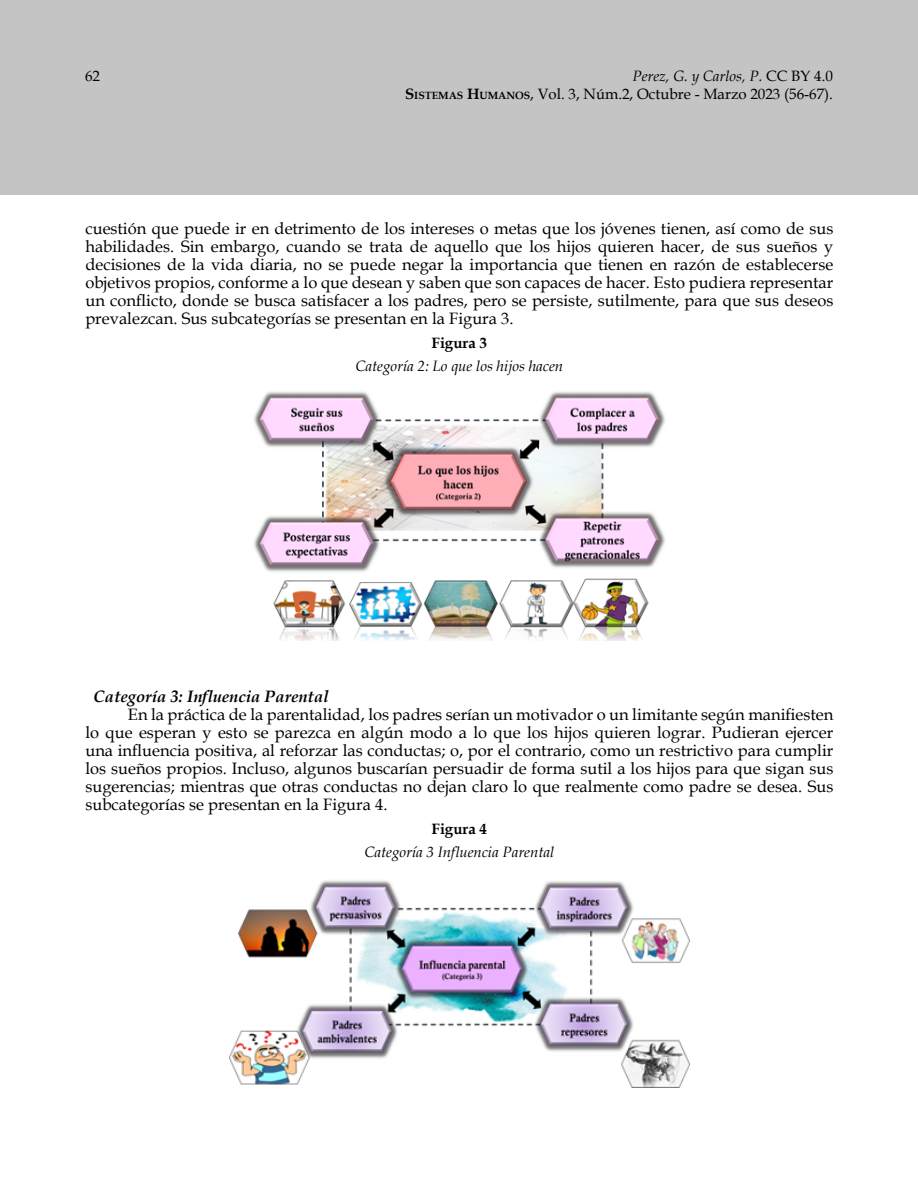
<style>
.page{position:relative;width:918px;height:1188px;background:#fff}
.page>*{position:absolute;margin:0;border:0;box-sizing:border-box;transform-origin:0 0}
.textogeneral{font:16.5px/18px "Book Antiqua";color:#000;text-align:justify}
.t1{font:italic 700 16.5px "Book Antiqua";color:#000}
.t2{font:15px/18px "Book Antiqua";color:#000;text-align:right}
.Titulo_de_la_Tabla{font:italic 15px "Book Antiqua";color:#000}
.Titulo_de_la_Tabla-2{font:700 15px "Book Antiqua";color:#000}
.s1{font-style:italic}
.s2{font-weight:700}
.s3{font-weight:700;font-size:10.5px}
.s4{color:#fff}
</style>
<div class="page">
<div style="left:0;top:0;width:917px;height:195px;background:#c4c4c4"></div>
<img style="left:254px;top:391px;width:411px;height:250px">
<img style="left:229px;top:880px;width:460px;height:208px">
<p class="t2" style="left:85px;top:67px;width:16px">62</p>
<p class="t2" style="left:405px;top:67px;width:429px"><span class="s1">Perez, G. y Carlos, P.</span> CC BY 4.0<br><span class="s2">S</span><span class="s3">ISTEMAS</span> <span class="s2">H</span><span class="s3">UMANOS</span>, Vol. 3, Núm.2, Octubre - Marzo 2023 (56-67).</p>
<p class="textogeneral" style="left:85px;top:219px;width:749px">cuestión que puede ir en detrimento de los intereses o metas que los jóvenes tienen, así como de sus habilidades. Sin embargo, cuando se trata de aquello que los hijos quieren hacer, de sus sueños y decisiones de la vida diaria, no se puede negar la importancia que tienen en razón de establecerse objetivos propios, conforme a lo que desean y saben que son capaces de hacer. Esto pudiera representar un conflicto, donde se busca satisfacer a los padres, pero se persiste, sutilmente, para que sus deseos prevalezcan. Sus subcategorías se presentan en la Figura 3.</p>
<p class="Titulo_de_la_Tabla-2" style="left:432px;top:332px;width:57px">Figura 3</p>
<p class="Titulo_de_la_Tabla" style="left:356px;top:355px;width:209px">Categoría 2: Lo que los hijos hacen</p>
<p class="t1" style="left:85px;top:685px;width:245px"><span class="s4">4</span>Categoría 3: Influencia Parental</p>
<p class="textogeneral" style="left:85px;top:705px;width:749px;text-indent:43px">En la práctica de la parentalidad, los padres serían un motivador o un limitante según manifiesten lo que esperan y esto se parezca en algún modo a lo que los hijos quieren lograr. Pudieran ejercer una influencia positiva, al reforzar las conductas; o, por el contrario, como un restrictivo para cumplir los sueños propios. Incluso, algunos buscarían persuadir de forma sutil a los hijos para que sigan sus sugerencias; mientras que otras conductas no dejan claro lo que realmente como padre se desea. Sus subcategorías se presentan en la Figura 4.</p>
<p class="Titulo_de_la_Tabla-2" style="left:432px;top:818px;width:57px">Figura 4</p>
<p class="Titulo_de_la_Tabla" style="left:365px;top:841px;width:191px">Categoría 3 Influencia Parental</p>
</div>
